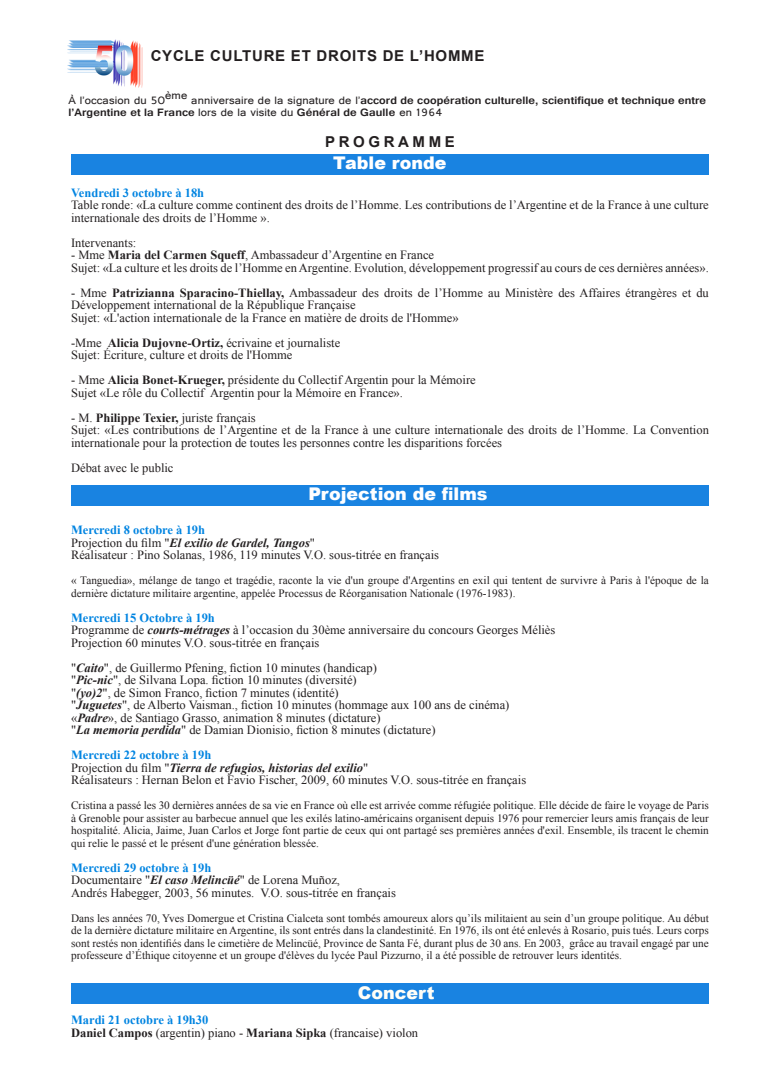
<style>
.page{position:relative;width:780px;height:1088px;background:#fff}
.page>*{position:absolute;margin:0;border:0;box-sizing:border-box;transform-origin:0 0}
.t1{font:900 17.5px "Arial";color:#fefeff}
.t2{font:900 17.5px "Arial";color:#fff}
.t3{font:900 17.5px "Arial";color:#fffef7}
.t4{font:700 15px "Arial";letter-spacing:.05em;color:#231f20}
.t5{font:700 15px "Arial";letter-spacing:.24em;color:#231f20}
.t6{font:12.5px/12.5px "Times New Roman";color:#231f20}
.t7{font:700 12.5px "Times New Roman";color:#0084e1}
.t8{font:italic 700 12.5px "Times New Roman";color:#231f20}
.t9{font:11.25px/12.5px "Times New Roman";color:#231f20;text-align:justify}
.t10{font:700 11.25px/12.5px "Gautami";letter-spacing:.01em;color:#231f20;scale:1.08 1}
.s1{font-weight:400}
.s2{font-weight:700}
.s3{font-weight:400;font-style:normal}
.s4{font-weight:700;font-style:italic}
</style>
<div class="page">
<div style="left:71px;top:154px;width:637px;height:21px;background:#1983e1"></div>
<div style="left:71px;top:485px;width:637px;height:21px;background:#1983e1"></div>
<div style="left:71px;top:983px;width:637px;height:21px;background:#1983e1"></div>
<img style="left:68px;top:40px;width:75px;height:48px">
<p class="t4" style="left:151px;top:45px;width:335px">CYCLE CULTURE ET DROITS DE L’HOMME</p>
<p class="t10" style="left:68px;top:93px;width:592px"><span class="s1">À l’occasion du 50</span><sup>ème</sup> <span class="s1">anniversaire de la signature de l’</span>accord de coopération culturelle, scientifique et technique entre l’Argentine et la France <span class="s1">lors de la visite du</span> Général de Gaulle <span class="s1">en 1964</span></p>
<p class="t5" style="left:325px;top:131px;width:131px">PROGRAMME</p>
<p class="t2" style="left:333px;top:150px;width:115px">Table ronde</p>
<p class="t7" style="left:71px;top:184px;width:135px">Vendredi 3 octobre à 18h</p>
<p class="t6" style="left:71px;top:198px;width:639px">Table ronde: «La culture comme continent des droits de l’Homme. Les contributions de l’Argentine et de la France à une culture internationale des droits de l’Homme ».</p>
<p class="t6" style="left:71px;top:236px;width:67px">Intervenants:</p>
<p class="t6" style="left:71px;top:248px;width:364px">- Mme <span class="s2">Maria del Carmen Squeff</span>, Ambassadeur d’Argentine en France</p>
<p class="t6" style="left:71px;top:261px;width:639px">Sujet: «La culture et les droits de l’Homme en Argentine. Evolution, développement progressif au cours de ces dernières années».</p>
<p class="t6" style="left:71px;top:286px;width:639px">- Mme <span class="s2">Patrizianna Sparacino-Thiellay,</span> Ambassadeur des droits de l’Homme au Ministère des Affaires étrangères et du<br>Développement international de la République Française</p>
<p class="t6" style="left:71px;top:311px;width:389px">Sujet: «L'action internationale de la France en matière de droits de l'Homme»</p>
<p class="t6" style="left:71px;top:336px;width:271px">-Mme <span class="s2">Alicia Dujovne-Ortiz,</span> écrivaine et journaliste</p>
<p class="t6" style="left:71px;top:348px;width:223px">Sujet: Écriture, culture et droits de l'Homme</p>
<p class="t6" style="left:71px;top:373px;width:406px">- Mme <span class="s2">Alicia Bonet-Krueger,</span> présidente du Collectif Argentin pour la Mémoire</p>
<p class="t6" style="left:71px;top:386px;width:333px">Sujet «Le rôle du Collectif Argentin pour la Mémoire en France».</p>
<p class="t6" style="left:71px;top:411px;width:186px">- M. <span class="s2">Philippe Texier,</span> juriste français</p>
<p class="t6" style="left:71px;top:423px;width:639px">Sujet: «Les contributions de l’Argentine et de la France à une culture internationale des droits de l’Homme. La Convention internationale pour la protection de toutes les personnes contre les disparitions forcées</p>
<p class="t6" style="left:71px;top:461px;width:104px">Débat avec le public</p>
<p class="t1" style="left:308px;top:481px;width:181px">Projection de films</p>
<p class="t7" style="left:71px;top:521px;width:135px">Mercredi 8 octobre à 19h</p>
<p class="t8" style="left:71px;top:534px;width:245px"><span class="s3">Projection du film "</span>El exilio de Gardel, Tangos<span class="s3">"</span></p>
<p class="t6" style="left:71px;top:548px;width:369px">Réalisateur : Pino Solanas, 1986, 119 minutes V.O. sous-titrée en français</p>
<p class="t9" style="left:71px;top:574px;width:639px">« Tanguedia», mélange de tango et tragédie, raconte la vie d'un groupe d'Argentins en exil qui tentent de survivre à Paris à l'époque de la dernière dictature militaire argentine, appelée Processus de Réorganisation Nationale (1976-1983).</p>
<p class="t7" style="left:71px;top:609px;width:145px">Mercredi 15 Octobre à 19h</p>
<p class="t6" style="left:71px;top:623px;width:486px">Programme de <span class="s4">courts-métrages</span> à l’occasion du 30ème anniversaire du concours Georges Méliès</p>
<p class="t6" style="left:71px;top:636px;width:250px">Projection 60 minutes V.O. sous-titrée en français</p>
<p class="t6" style="left:71px;top:661px;width:307px">"<span class="s4">Caito</span>", de Guillermo Pfening, fiction 10 minutes (handicap)</p>
<p class="t6" style="left:71px;top:673px;width:287px">"<span class="s4">Pic-nic</span>", de Silvana Lopa. fiction 10 minutes (diversité)</p>
<p class="t6" style="left:71px;top:686px;width:269px">"<span class="s4">(yo)2</span>", de Simon Franco, fiction 7 minutes (identité)</p>
<p class="t6" style="left:71px;top:698px;width:440px">"<span class="s4">Juguetes</span>", de Alberto Vaisman., fiction 10 minutes (hommage aux 100 ans de cinéma)</p>
<p class="t6" style="left:71px;top:711px;width:311px">«<span class="s4">Padre</span>», de Santiago Grasso, animation 8 minutes (dictature)</p>
<p class="t6" style="left:71px;top:723px;width:366px">"<span class="s4">La memoria perdida</span>" de Damian Dionisio, fiction 8 minutes (dictature)</p>
<p class="t7" style="left:71px;top:746px;width:142px">Mercredi 22 octobre à 19h</p>
<p class="t8" style="left:71px;top:759px;width:298px"><span class="s3">Projection du film "</span>Tierra de refugios, historias del exilio<span class="s3">"</span></p>
<p class="t6" style="left:71px;top:773px;width:456px">Réalisateurs : Hernan Belon et Favio Fischer, 2009, 60 minutes V.O. sous-titrée en français</p>
<p class="t9" style="left:71px;top:799px;width:639px">Cristina a passé les 30 dernières années de sa vie en France où elle est arrivée comme réfugiée politique. Elle décide de faire le voyage de Paris à Grenoble pour assister au barbecue annuel que les exilés latino-américains organisent depuis 1976 pour remercier leurs amis français de leur hospitalité. Alicia, Jaime, Juan Carlos et Jorge font partie de ceux qui ont partagé ses premières années d'exil. Ensemble, ils tracent le chemin qui relie le passé et le présent d'une génération blessée.</p>
<p class="t7" style="left:71px;top:859px;width:142px">Mercredi 29 octobre à 19h</p>
<p class="t6" style="left:71px;top:873px;width:270px">Documentaire "<span class="s4">El caso Melincüé</span>" de Lorena Muñoz,</p>
<p class="t6" style="left:71px;top:886px;width:326px">Andrés Habegger, 2003, 56 minutes. V.O. sous-titrée en français</p>
<p class="t9" style="left:71px;top:911px;width:639px">Dans les années 70, Yves Domergue et Cristina Cialceta sont tombés amoureux alors qu’ils militaient au sein d’un groupe politique. Au début de la dernière dictature militaire en Argentine, ils sont entrés dans la clandestinité. En 1976, ils ont été enlevés à Rosario, puis tués. Leurs corps sont restés non identifiés dans le cimetière de Melincüé, Province de Santa Fé, durant plus de 30 ans. En 2003, grâce au travail engagé par une professeure d’Éthique citoyenne et un groupe d'élèves du lycée Paul Pizzurno, il a été possible de retrouver leurs identités.</p>
<p class="t3" style="left:358px;top:979px;width:78px">Concert</p>
<p class="t7" style="left:71px;top:1011px;width:139px">Mardi 21 octobre à 19h30</p>
<p class="t6" style="left:71px;top:1026px;width:348px"><span class="s2">Daniel Campos</span> (argentin) piano - <span class="s2">Mariana Sipka</span> (francaise) violon</p>
</div>
